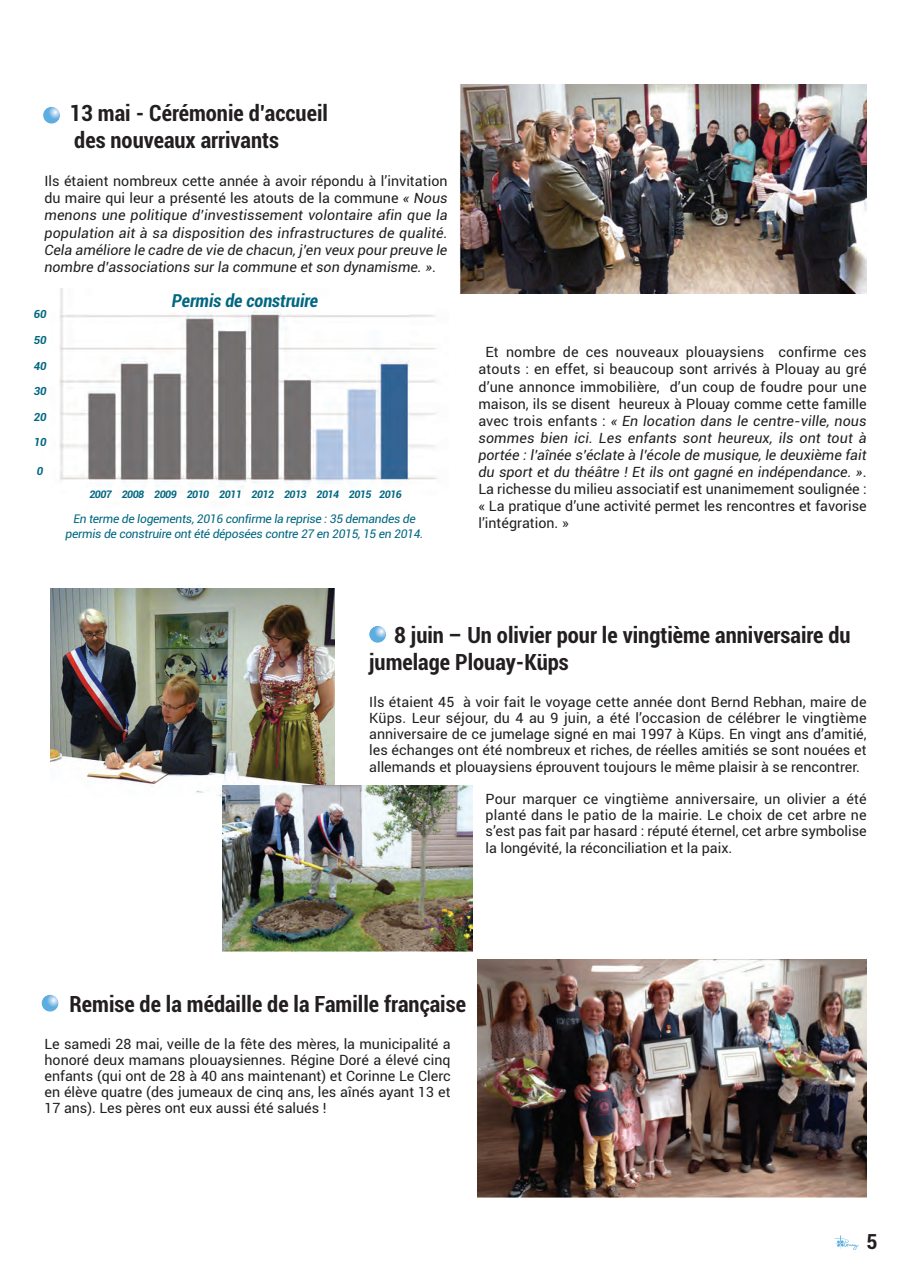
<style>
.page{position:relative;width:906px;height:1264px;background:#fff}
.page>*{position:absolute;margin:0;border:0;box-sizing:border-box;transform-origin:0 0}
.t1{font:700 condensed 22.5px/27px "Roboto";color:#231f20}
.t2{font:700 condensed 21px "Roboto";color:#231f20}
.t3{font:italic 700 condensed 18px "Roboto";color:#006781}
.t4{font:14.25px/16.2px "Roboto";color:#231f20;text-align:justify}
.t5{font:italic 14.25px/17.1px "Roboto";color:#231f20;text-align:justify}
.t6{font:italic 12px/14.4px "Roboto";letter-spacing:-.02em;color:#006781;text-align:center}
.t7{font:italic 700 11.25px "Roboto";color:#006781}
.t8{font:italic 700 10.5px "Roboto";letter-spacing:-.05em;color:#006781}
.s1{font-style:normal}
.s2{font-style:italic}
</style>
<div class="page">
<svg style="left:43px;top:107px;width:17px;height:17px"></svg>
<img style="left:460px;top:85px;width:407px;height:208px">
<img style="left:50px;top:588px;width:284px;height:208px">
<svg style="left:369px;top:625px;width:17px;height:17px"></svg>
<svg style="left:834px;top:1235px;width:25px;height:14px"></svg>
<img style="left:59px;top:288px;width:378px;height:198px">
<img style="left:478px;top:959px;width:389px;height:238px">
<svg style="left:42px;top:994px;width:17px;height:17px"></svg>
<img style="left:223px;top:785px;width:249px;height:166px">
<h1 class="t1" style="left:69px;top:100px;width:260px">13 mai - Cérémonie d’accueil des nouveaux arrivants</h1>
<p class="t5" style="left:44px;top:173px;width:405px"><span class="s1">Ils étaient nombreux cette année à avoir répondu à l’invitation du maire qui leur a présenté les atouts de la commune</span> « Nous menons une politique d’investissement volontaire afin que la population ait à sa disposition des infrastructures de qualité.<br>Cela améliore le cadre de vie de chacun, j’en veux pour preuve le nombre d’associations sur la commune et son dynamisme. »<span class="s1">.</span></p>
<p class="t7" style="left:34px;top:308px;width:14px">60</p>
<p class="t7" style="left:34px;top:333px;width:14px">50</p>
<p class="t7" style="left:34px;top:359px;width:14px">40</p>
<p class="t7" style="left:34px;top:384px;width:14px">30</p>
<p class="t7" style="left:34px;top:410px;width:14px">20</p>
<p class="t7" style="left:34px;top:435px;width:14px">10</p>
<p class="t7" style="left:37px;top:464px;width:8px">0</p>
<p class="t3" style="left:172px;top:290px;width:148px">Permis de construire</p>
<p class="t8" style="left:89px;top:488px;width:314px">2007 2008 2009 2010 2011 2012 2013 2014 2015 2016</p>
<p class="t6" style="left:66px;top:511px;width:359px">En terme de logements, 2016 confirme la reprise : 35 demandes de permis de construire ont été déposées contre 27 en 2015, 15 en 2014.</p>
<p class="t4" style="left:478px;top:344px;width:390px;line-height:17.1px;text-indent:7px">Et nombre de ces nouveaux plouaysiens confirme ces atouts : en effet, si beaucoup sont arrivés à Plouay au gré d’une annonce immobilière, d’un coup de foudre pour une maison, ils se disent heureux à Plouay comme cette famille avec trois enfants : <span class="s2">« En location dans le centre-ville, nous sommes bien ici. Les enfants sont heureux, ils ont tout à portée : l’aînée s’éclate à l’école de musique, le deuxième fait du sport et du théâtre ! Et ils ont gagné en indépendance. »</span>.<br>La richesse du milieu associatif est unanimement soulignée : « La pratique d’une activité permet les rencontres et favorise l’intégration. »</p>
<h1 class="t1" style="left:369px;top:621px;width:483px;text-indent:25px">8 juin – Un olivier pour le vingtième anniversaire du jumelage Plouay-Küps</h1>
<p class="t4" style="left:369px;top:693px;width:499px">Ils étaient 45 à voir fait le voyage cette année dont Bernd Rebhan, maire de Küps. Leur séjour, du 4 au 9 juin, a été l’occasion de célébrer le vingtième anniversaire de ce jumelage signé en mai 1997 à Küps. En vingt ans d’amitié, les échanges ont été nombreux et riches, de réelles amitiés se sont nouées et allemands et plouaysiens éprouvent toujours le même plaisir à se rencontrer.</p>
<p class="t4" style="left:485px;top:791px;width:383px">Pour marquer ce vingtième anniversaire, un olivier a été planté dans le patio de la mairie. Le choix de cet arbre ne s’est pas fait par hasard : réputé éternel, cet arbre symbolise la longévité, la réconciliation et la paix.</p>
<h1 class="t1" style="left:69px;top:990px;width:398px">Remise de la médaille de la Famille française</h1>
<p class="t4" style="left:44px;top:1035px;width:408px">Le samedi 28 mai, veille de la fête des mères, la municipalité a honoré deux mamans plouaysiennes. Régine Doré a élevé cinq enfants (qui ont de 28 à 40 ans maintenant) et Corinne Le Clerc en élève quatre (des jumeaux de cinq ans, les aînés ayant 13 et 17 ans). Les pères ont eux aussi été salués !</p>
<h2 class="t2" style="left:866px;top:1229px;width:13px">5</h2>
</div>
